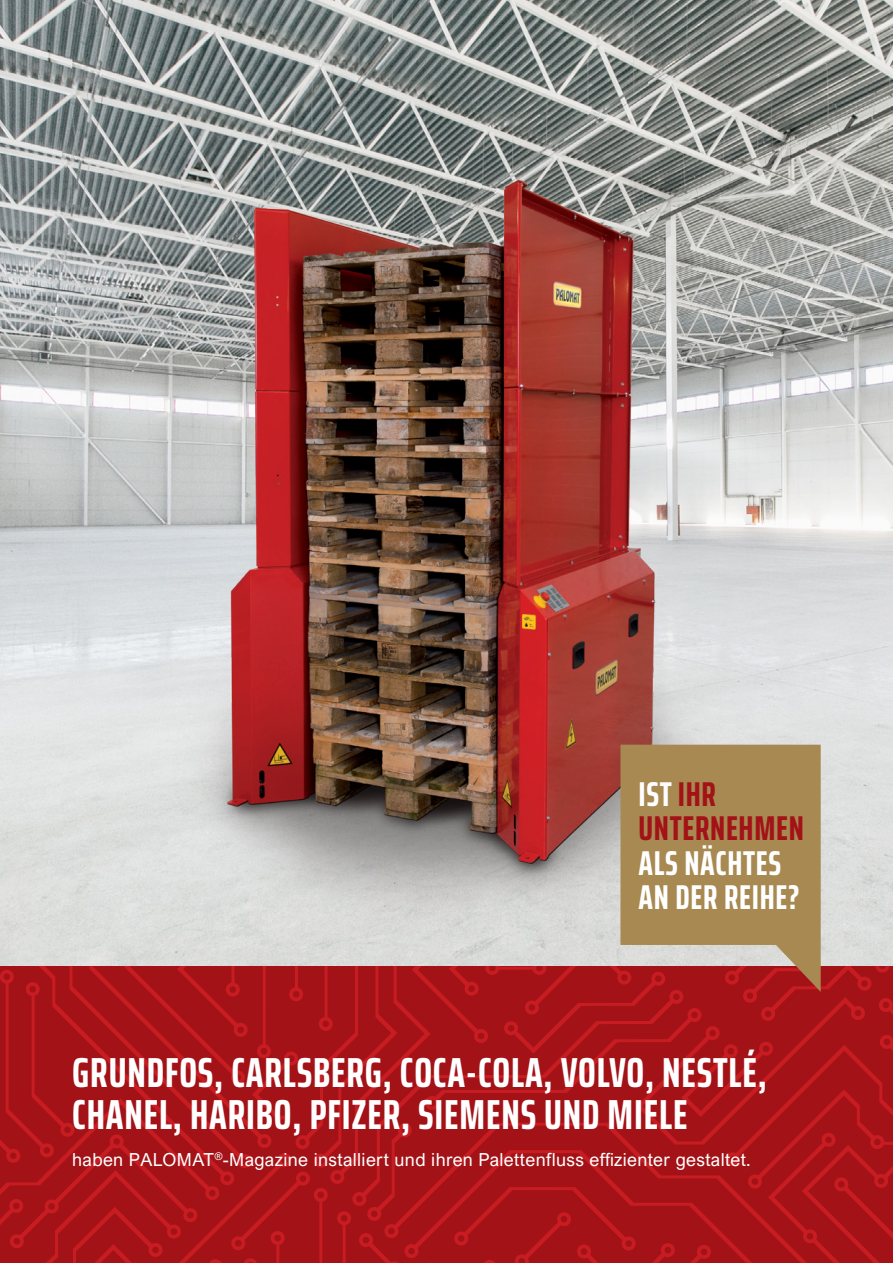
<style>
.page{position:relative;width:893px;height:1263px;background:#fff}
.page>*{position:absolute;margin:0;border:0;box-sizing:border-box;transform-origin:0 0}
.t1{font:700 extra-condensed 42px/42px "Saira";letter-spacing:.02em;color:#fff}
.t2{font:700 extra-condensed 34.5px/34.5px "Saira";letter-spacing:.02em;color:#fff}
.t3{font:700 extra-condensed 34.5px "Saira";letter-spacing:.02em;color:#a21217}
.t4{font:18px "Arial Nova";letter-spacing:.02em;color:#fff}
.s1{color:#a21217}
</style>
<div class="page">
<img style="left:0;top:0;width:893px;height:966px">
<img style="left:74px;top:95px;width:764px;height:871px">
<svg style="left:0;top:966px;width:893px;height:297px;background:#a61318"></svg>
<svg style="left:620px;top:745px;width:201px;height:247px;background:#aa8355"></svg>
<p class="t2" style="left:638px;top:776px;width:79px">IST <span class="s1">IHR</span></p>
<p class="t3" style="left:638px;top:802px;width:167px">UNTERNEHMEN</p>
<p class="t2" style="left:638px;top:845px;width:163px">ALS NÄCHTES<br>AN DER REIHE?</p>
<p class="t1" style="left:72px;top:1051px;width:696px">GRUNDFOS, CARLSBERG, COCA-COLA, VOLVO, NESTLÉ,<br>CHANEL, HARIBO, PFIZER, SIEMENS UND MIELE</p>
<p class="t4" style="left:72px;top:1149px;width:680px">haben PALOMAT<sup>®</sup>-Magazine installiert und ihren Palettenfluss effizienter gestaltet.</p>
</div>
